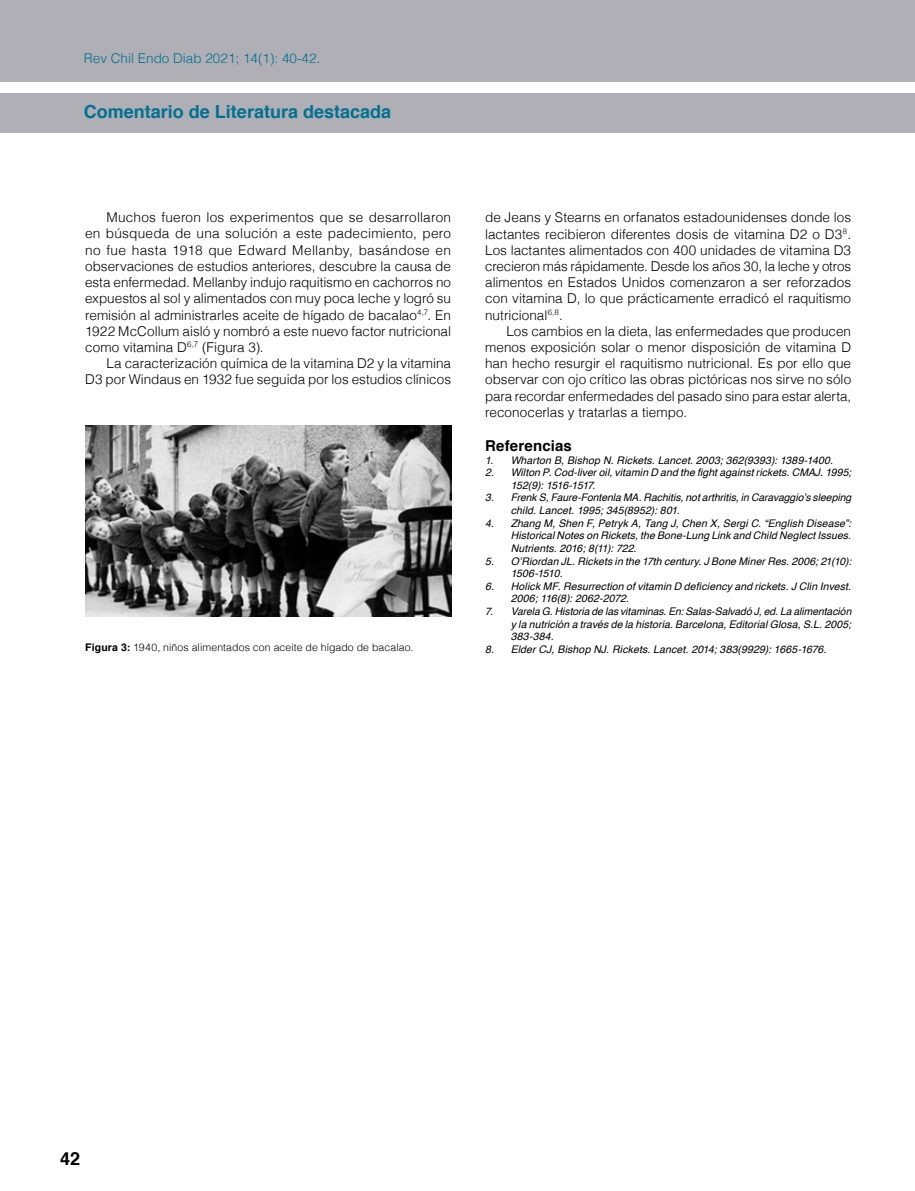
<style>
.page{position:relative;width:915px;height:1191px;background:#fff}
.page>*{position:absolute;margin:0;border:0;box-sizing:border-box;transform-origin:0 0}
.t1{font:700 18px "Helvetica";color:#007191}
.t2{font:700 18px "Helvetica";color:#000}
.t3{font:700 15px "Helvetica";letter-spacing:.005em;color:#000}
.t4{font:300 13.5px/16.2px "Helvetica";color:#000;text-align:justify}
.t5{font:300 13.5px "Helvetica";color:#007191}
.t6{font:italic 10.5px/12.6px "Helvetica";letter-spacing:.01em;color:#000}
.t7{font:300 10.5px "Helvetica";letter-spacing:.01em;color:#000}
.s1{font-weight:700}
</style>
<div class="page">
<div style="left:0;top:0;width:914px;height:81px;background:#b0afb5"></div>
<div style="left:0;top:93px;width:914px;height:40px;background:#b0afb5"></div>
<img style="left:85px;top:425px;width:366px;height:192px">
<p class="t5" style="left:84px;top:46px;width:238px">Rev Chil Endo Diab 2021; 14(1): 40-42.</p>
<h1 class="t1" style="left:84px;top:97px;width:309px">Comentario de Literatura destacada</h1>
<p class="t4" style="left:85px;top:208px;width:367px;text-indent:21px">Muchos fueron los experimentos que se desarrollaron en búsqueda de una solución a este padecimiento, pero no fue hasta 1918 que Edward Mellanby, basándose en observaciones de estudios anteriores, descubre la causa de esta enfermedad. Mellanby indujo raquitismo en cachorros no expuestos al sol y alimentados con muy poca leche y logró su remisión al administrarles aceite de hígado de bacalao<sup>4,7</sup>. En 1922 McCollum aisló y nombró a este nuevo factor nutricional como vitamina D<sup>6,7</sup> (Figura 3).</p>
<p class="t4" style="left:85px;top:354px;width:367px;text-align:right">La caracterización química de la vitamina D2 y la vitamina<br>D3 por Windaus en 1932 fue seguida por los estudios clínicos</p>
<p class="t7" style="left:85px;top:639px;width:329px"><span class="s1">Figura 3:</span> 1940, niños alimentados con aceite de hígado de bacalao.</p>
<p class="t4" style="left:485px;top:208px;width:367px">de Jeans y Stearns en orfanatos estadounidenses donde los lactantes recibieron diferentes dosis de vitamina D2 o D3<sup>8</sup>.<br>Los lactantes alimentados con 400 unidades de vitamina D3 crecieron más rápidamente. Desde los años 30, la leche y otros alimentos en Estados Unidos comenzaron a ser reforzados con vitamina D, lo que prácticamente erradicó el raquitismo nutricional<sup>6,8</sup>.</p>
<p class="t4" style="left:485px;top:322px;width:367px;text-indent:21px">Los cambios en la dieta, las enfermedades que producen menos exposición solar o menor disposición de vitamina D han hecho resurgir el raquitismo nutricional. Es por ello que observar con ojo crítico las obras pictóricas nos sirve no sólo para recordar enfermedades del pasado sino para estar alerta, reconocerlas y tratarlas a tiempo.</p>
<p class="t3" style="left:485px;top:434px;width:88px">Referencias</p>
<p class="t6" style="left:485px;top:454px;width:349px">1. Wharton B, Bishop N. Rickets. Lancet. 2003; 362(9393): 1389-1400.</p>
<p class="t6" style="left:510px;top:466px;width:342px;text-indent:-26px">2. Wilton P. Cod-liver oil, vitamin D and the fight against rickets. CMAJ. 1995;<br>152(9): 1516-1517.</p>
<p class="t6" style="left:510px;top:492px;width:342px;text-indent:-26px">3. Frenk S, Faure-Fontenla MA. Rachitis, not arthritis, in Caravaggio’s sleeping child. Lancet. 1995; 345(8952): 801.</p>
<p class="t6" style="left:510px;top:517px;width:342px;text-align:justify;text-indent:-26px">4. Zhang M, Shen F, Petryk A, Tang J, Chen X, Sergi C. “English Disease”:<br>Historical Notes on Rickets, the Bone-Lung Link and Child Neglect Issues.<br>Nutrients. 2016; 8(11): 722.</p>
<p class="t6" style="left:510px;top:555px;width:342px;text-indent:-26px">5. O’Riordan JL. Rickets in the 17th century. J Bone Miner Res. 2006; 21(10):<br>1506-1510.</p>
<p class="t6" style="left:510px;top:580px;width:342px;text-indent:-26px">6. Holick MF. Resurrection of vitamin D deficiency and rickets. J Clin Invest.<br>2006; 116(8): 2062-2072.</p>
<p class="t6" style="left:510px;top:605px;width:342px;text-align:justify;text-indent:-26px">7. Varela G. Historia de las vitaminas. En: Salas-Salvadó J, ed. La alimentación y la nutrición a través de la historia. Barcelona, Editorial Glosa, S.L. 2005; 383-384.</p>
<p class="t6" style="left:485px;top:643px;width:343px">8. Elder CJ, Bishop NJ. Rickets. Lancet. 2014; 383(9929): 1665-1676.</p>
<h1 class="t2" style="left:60px;top:1144px;width:22px">42</h1>
</div>
